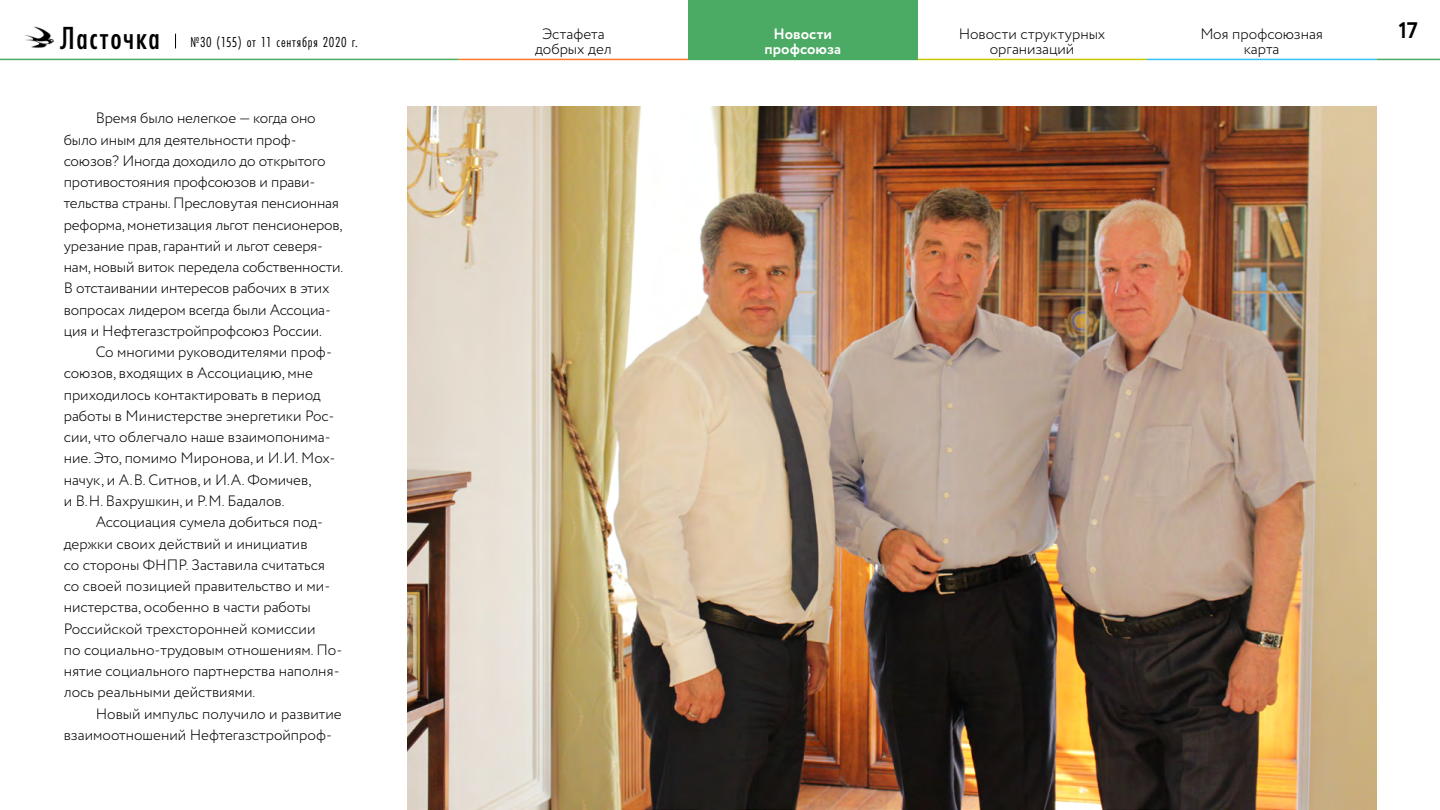
<style>
.page{position:relative;width:1440px;height:810px;background:#fff}
.page>*{position:absolute;margin:0;border:0;box-sizing:border-box;transform-origin:0 0}
.t1{font:700 22.5px "Circe";color:#000}
.t2{font:300 15px/21.2px "Circe";color:#000}
.t3{font:15px "Futura PT Cond";letter-spacing:.05em;color:#000}
.t4{font:700 15px/15px "Circe";color:#fff;text-align:center}
.s1{font-weight:500;font-size:33.22px}
</style>
<div class="page">
<svg style="left:175px;top:34px;width:1px;height:14px"></svg>
<img style="left:25px;top:26px;width:30px;height:22px">
<hr style="left:917px;top:59px;width:230px;height:1px;background:#c8c800">
<hr style="left:1147px;top:59px;width:230px;height:1px;background:#37c3f5">
<hr style="left:459px;top:59px;width:229px;height:1px;background:#ff7828">
<hr style="left:1377px;top:59px;width:63px;height:1px;background:#4baa64">
<div style="left:688px;top:1px;width:229px;height:59px;background:#4baa64"></div>
<hr style="left:0;top:59px;width:459px;height:1px;background:#4baa64">
<img style="left:408px;top:106px;width:968px;height:704px">
<p class="t3" style="left:60px;top:33px;width:299px"><span class="s1">Ласточка</span> №30 (155) от 11 сентября 2020 г.</p>
<p class="t2" style="left:959px;top:23px;width:148px">Новости структурных</p>
<h1 class="t1" style="left:1399px;top:15px;width:21px">17</h1>
<p class="t2" style="left:535px;top:27px;width:78px;line-height:15px;text-align:center">Эстафета добрых дел</p>
<p class="t4" style="left:764px;top:27px;width:78px">Новости профсоюза</p>
<p class="t2" style="left:1200px;top:27px;width:124px;line-height:15px;text-align:center">Моя профсоюзная карта</p>
<p class="t2" style="left:990px;top:38px;width:86px">организаций</p>
<p class="t2" style="left:64px;top:108px;width:281px;text-indent:32px">Время было нелегкое — когда оно было иным для деятельности проф&shy;союзов? Иногда доходило до открытого противостояния профсоюзов и прави‑ тельства страны. Пресловутая пенсионная реформа, монетизация льгот пенсионеров, урезание прав, гарантий и льгот северя‑ нам, новый виток передела собственности.<br>В отстаивании интересов рабочих в этих вопросах лидером всегда были Ассоциа‑ ция и Нефтегазстройпрофсоюз России.</p>
<p class="t2" style="left:64px;top:342px;width:273px;text-indent:32px">Со многими руководителями проф&shy;союзов, входящих в Ассоциацию, мне приходилось контактировать в период работы в Министерстве энергетики Рос‑ сии, что облегчало наше взаимопонима‑ ние. Это, помимо Миронова, и И.И. Мох‑ начук, и А.В. Ситнов, и И.А. Фомичев,<br>и В.Н. Вахрушкин, и Р.М. Бадалов.</p>
<p class="t2" style="left:64px;top:512px;width:280px;text-indent:32px">Ассоциация сумела добиться под‑ держки своих действий и инициатив<br>со стороны ФНПР. Заставила считаться со своей позицией правительство и ми‑ нистерства, особенно в части работы Российской трехсторонней комиссии<br>по социально--трудовым отношениям. По‑ нятие социального партнерства наполня‑ лось реальными действиями.</p>
<p class="t2" style="left:64px;top:703px;width:279px;text-indent:32px">Новый импульс получило и развитие взаимоотношений Нефтегазстройпроф-</p>
</div>
